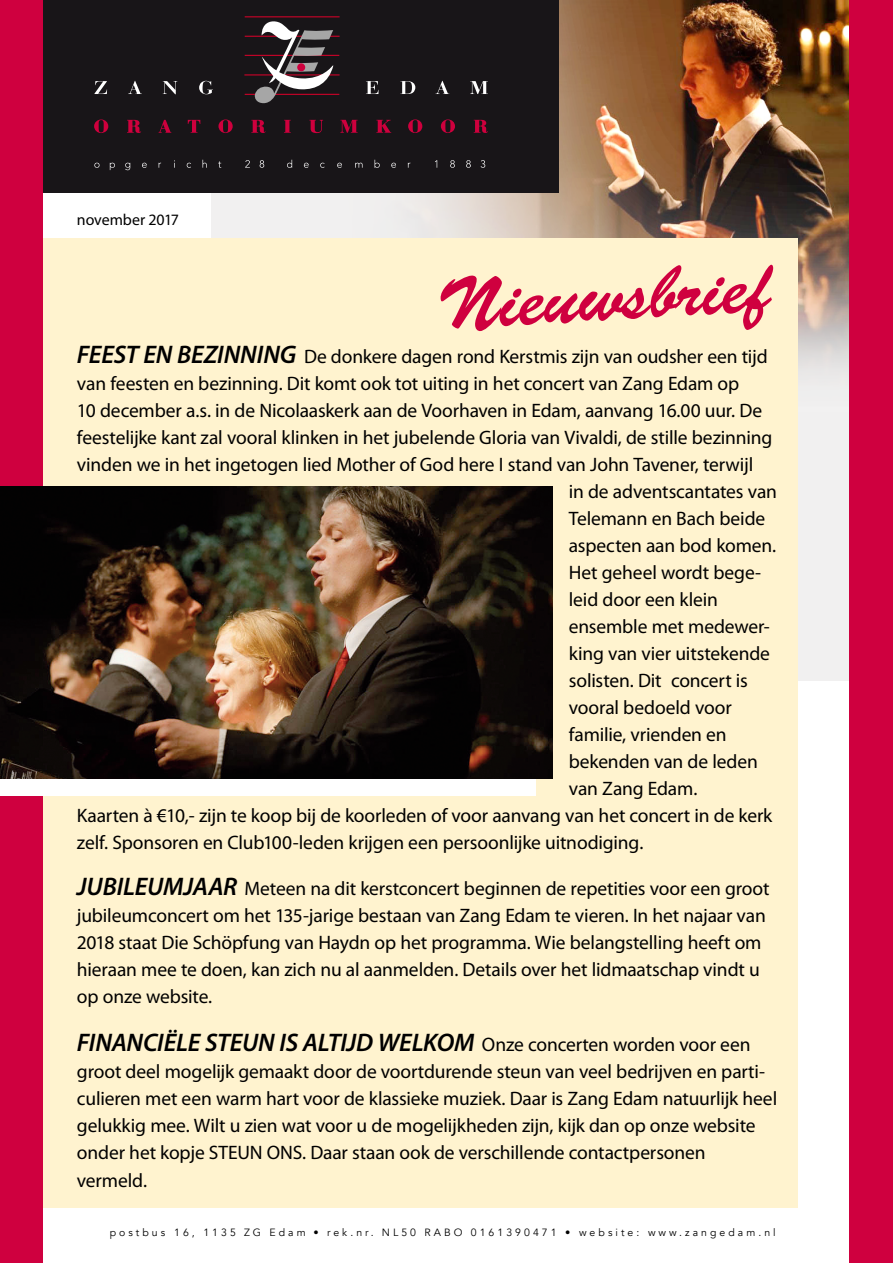
<style>
.page{position:relative;width:893px;height:1263px;background:#fff}
.page>*{position:absolute;margin:0;border:0;box-sizing:border-box;transform-origin:0 0}
.t1{font:73.5px "Brush Script Std";color:#cf003f}
.t2{font:italic 600 25.5px "Myriad Pro";letter-spacing:-.01em;color:#000}
.t3{font:19.5px/27px "Myriad Pro";letter-spacing:-.005em;color:#000}
.t4{font:15.9px "Myriad Pro";letter-spacing:-.01em;color:#000}
.t5{font:10.5px "Avenir";letter-spacing:.29em;color:#000}
.s1{font-weight:600;font-style:italic;font-size:25.5px}
.s2{font-weight:400;font-style:normal;font-size:19.5px}
</style>
<div class="page">
<img style="left:211px;top:0;width:638px;height:681px">
<div style="left:35px;top:239px;width:763px;height:969px;background:#fff3cf"></div>
<div style="left:23px;top:0;width:536px;height:192px;background:#181518"></div>
<svg style="left:94px;top:81px;width:13px;height:13px"></svg>
<svg style="left:128px;top:81px;width:14px;height:13px"></svg>
<svg style="left:163px;top:81px;width:14px;height:13px"></svg>
<svg style="left:199px;top:81px;width:14px;height:13px"></svg>
<svg style="left:366px;top:81px;width:12px;height:13px"></svg>
<svg style="left:400px;top:81px;width:15px;height:13px"></svg>
<svg style="left:436px;top:81px;width:13px;height:13px"></svg>
<svg style="left:470px;top:81px;width:18px;height:13px"></svg>
<hr style="left:245px;top:94px;width:94px;height:1px;background:#e1002a">
<hr style="left:244px;top:75px;width:96px;height:1px;background:#e1002a">
<hr style="left:245px;top:36px;width:95px;height:1px;background:#e1002a">
<hr style="left:245px;top:55px;width:94px;height:1px;background:#e1002a">
<hr style="left:245px;top:17px;width:95px;height:1px;background:#e1002a">
<svg style="left:254px;top:21px;width:79px;height:82px"></svg>
<div style="left:297px;top:63px;width:8px;height:8px;background:#ce003d;border-radius:50%"></div>
<svg style="left:94px;top:119px;width:14px;height:14px"></svg>
<svg style="left:127px;top:120px;width:14px;height:13px"></svg>
<svg style="left:159px;top:120px;width:12px;height:13px"></svg>
<svg style="left:188px;top:120px;width:12px;height:13px"></svg>
<svg style="left:218px;top:119px;width:15px;height:14px"></svg>
<svg style="left:251px;top:120px;width:15px;height:13px"></svg>
<svg style="left:284px;top:120px;width:7px;height:13px"></svg>
<svg style="left:309px;top:120px;width:14px;height:13px"></svg>
<svg style="left:340px;top:120px;width:18px;height:13px"></svg>
<svg style="left:376px;top:120px;width:15px;height:13px"></svg>
<svg style="left:408px;top:119px;width:14px;height:14px"></svg>
<svg style="left:441px;top:119px;width:14px;height:14px"></svg>
<svg style="left:474px;top:120px;width:14px;height:13px"></svg>
<svg style="left:94px;top:163px;width:6px;height:5px"></svg>
<svg style="left:110px;top:163px;width:5px;height:7px"></svg>
<svg style="left:125px;top:163px;width:5px;height:7px"></svg>
<svg style="left:142px;top:163px;width:5px;height:5px"></svg>
<svg style="left:187px;top:163px;width:4px;height:5px"></svg>
<svg style="left:202px;top:160px;width:5px;height:8px"></svg>
<svg style="left:218px;top:161px;width:3px;height:7px"></svg>
<svg style="left:245px;top:160px;width:5px;height:8px"></svg>
<svg style="left:260px;top:160px;width:4px;height:8px"></svg>
<svg style="left:287px;top:160px;width:5px;height:8px"></svg>
<svg style="left:304px;top:163px;width:5px;height:5px"></svg>
<svg style="left:320px;top:163px;width:5px;height:5px"></svg>
<svg style="left:337px;top:163px;width:5px;height:5px"></svg>
<svg style="left:355px;top:163px;width:8px;height:5px"></svg>
<svg style="left:375px;top:160px;width:5px;height:8px"></svg>
<svg style="left:391px;top:163px;width:5px;height:5px"></svg>
<svg style="left:450px;top:160px;width:5px;height:8px"></svg>
<svg style="left:466px;top:160px;width:5px;height:8px"></svg>
<svg style="left:481px;top:160px;width:4px;height:8px"></svg>
<div style="left:0;top:0;width:43px;height:1263px;background:#cf003f"></div>
<div style="left:849px;top:0;width:44px;height:1263px;background:#cf003f"></div>
<div style="left:0;top:768px;width:536px;height:27px;background:#fff"></div>
<img style="left:0;top:486px;width:552px;height:293px">
<p class="t4" style="left:77px;top:210px;width:104px">november 2017</p>
<h1 class="t1" style="left:435px;top:263px;width:335px;rotate:-3deg">Nieuwsbrief</h1>
<p class="t3" style="left:77px;top:342px;width:692px"><span class="s1">FEEST EN BEZINNING</span> De donkere dagen rond Kerstmis zijn van oudsher een tijd</p>
<p class="t3" style="left:77px;top:369px;width:664px">van feesten en bezinning. Dit komt ook tot uiting in het concert van Zang Edam op</p>
<p class="t3" style="left:77px;top:396px;width:687px">10 december a.s. in de Nicolaaskerk aan de Voorhaven in Edam, aanvang 16.00 uur. De</p>
<p class="t3" style="left:77px;top:423px;width:697px">feestelijke kant zal vooral klinken in het jubelende Gloria van Vivaldi, de stille bezinning</p>
<p class="t3" style="left:77px;top:450px;width:678px">vinden we in het ingetogen lied Mother of God here I stand van John Tavener, terwijl</p>
<p class="t3" style="left:569px;top:477px;width:210px">in de adventscantates van</p>
<p class="t3" style="left:569px;top:504px;width:198px">Telemann en Bach beide</p>
<p class="t3" style="left:569px;top:531px;width:209px">aspecten aan bod komen.</p>
<p class="t3" style="left:569px;top:558px;width:194px">Het geheel wordt bege-</p>
<p class="t3" style="left:569px;top:585px;width:151px">leid door een klein</p>
<p class="t3" style="left:569px;top:612px;width:203px">ensemble met medewer-</p>
<p class="t3" style="left:569px;top:639px;width:203px">king van vier uitstekende</p>
<p class="t3" style="left:569px;top:666px;width:181px">solisten. Dit concert is</p>
<p class="t3" style="left:569px;top:693px;width:164px">vooral bedoeld voor</p>
<p class="t3" style="left:569px;top:720px;width:159px">familie, vrienden en</p>
<p class="t3" style="left:569px;top:747px;width:191px">bekenden van de leden</p>
<p class="t3" style="left:569px;top:774px;width:130px">van Zang Edam.</p>
<p class="t3" style="left:77px;top:801px;width:697px">Kaarten à €10,- zijn te koop bij de koorleden of voor aanvang van het concert in de kerk</p>
<p class="t3" style="left:77px;top:828px;width:568px">zelf. Sponsoren en Club100-leden krijgen een persoonlijke uitnodiging.</p>
<p class="t3" style="left:77px;top:875px;width:694px"><span class="s1">JUBILEUMJAAR</span> Meteen na dit kerstconcert beginnen de repetities voor een groot jubileumconcert om het 135-jarige bestaan van Zang Edam te vieren. In het najaar van 2018 staat Die Schöpfung van Haydn op het programma. Wie belangstelling heeft om hieraan mee te doen, kan zich nu al aanmelden. Details over het lidmaatschap vindt u op onze website.</p>
<h2 class="t2" style="left:77px;top:1026px;width:675px">FINANCIËLE STEUN IS ALTIJD WELKOM <span class="s2">Onze concerten worden voor een</span></h2>
<p class="t3" style="left:77px;top:1058px;width:702px">groot deel mogelijk gemaakt door de voortdurende steun van veel bedrijven en parti&shy;culieren met een warm hart voor de klassieke muziek. Daar is Zang Edam natuurlijk heel gelukkig mee. Wilt u zien wat voor u de mogelijkheden zijn, kijk dan op onze website onder het kopje STEUN ONS. Daar staan ook de verschillende contactpersonen vermeld.</p>
<p class="t5" style="left:110px;top:1226px;width:668px">postbus 16, 1135 ZG Edam • rek.nr. NL50 RABO 0161390471 • website: www.zangedam.nl</p>
</div>
